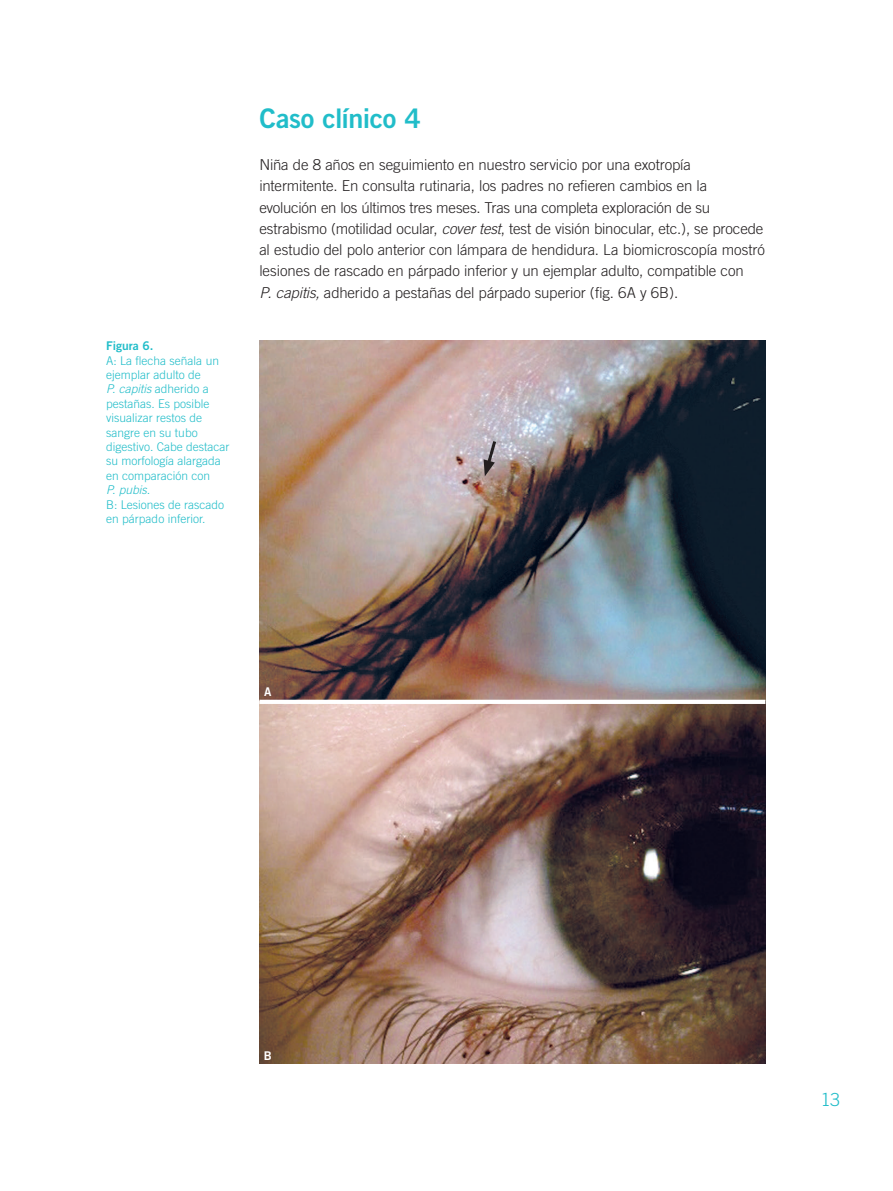
<style>
.page{position:relative;width:893px;height:1191px;background:#fff}
.page>*{position:absolute;margin:0;border:0;box-sizing:border-box;transform-origin:0 0}
.t1{font:27px "Trade Gothic Bold Two";letter-spacing:-.02em;color:#21bdc9}
.t2{font:300 18px "Trade Gothic";color:#21bdc9}
.t3{font:300 15px/21.3px "Trade Gothic";letter-spacing:-.01em;color:#231f20}
.t4{font:300 12px/14.4px "Trade Gothic";color:#21bdc9}
.t5{font:12px "Trade Gothic Bold Two";color:#21bdc9}
.t6{font:italic 300 12px "Trade Gothic";color:#21bdc9}
.t7{font:12px "Trade Gothic Bold Two";color:#fff}
.s1{font-style:italic}
</style>
<div class="page">
<img style="left:259px;top:340px;width:506px;height:723px">
<div style="left:259px;top:699px;width:506px;height:5px;background:#fff"></div>
<svg style="left:484px;top:438px;width:14px;height:38px"></svg>
<p class="t5" style="left:106px;top:338px;width:49px">Figura 6.</p>
<p class="t4" style="left:106px;top:353px;width:125px">A: La flecha señala un ejemplar adulto de<br><span class="s1">P. capitis</span> adherido a pestañas. Es posible visualizar restos de sangre en su tubo digestivo. Cabe destacar su morfología alargada en comparación con</p>
<p class="t6" style="left:106px;top:483px;width:45px">P. pubis.</p>
<p class="t4" style="left:106px;top:497px;width:120px">B: Lesiones de rascado en párpado inferior.</p>
<h1 class="t1" style="left:259px;top:101px;width:163px">Caso clínico 4</h1>
<p class="t3" style="left:259px;top:154px;width:507px">Niña de 8 años en seguimiento en nuestro servicio por una exotropía intermitente. En consulta rutinaria, los padres no refieren cambios en la evolución en los últimos tres meses. Tras una completa exploración de su estrabismo (motilidad ocular, <span class="s1">cover test</span>, test de visión binocular, etc.), se procede al estudio del polo anterior con lámpara de hendidura. La biomicroscopía mostró lesiones de rascado en párpado inferior y un ejemplar adulto, compatible con<br><span class="s1">P. capitis,</span> adherido a pestañas del párpado superior (fig. 6A y 6B).</p>
<p class="t7" style="left:264px;top:684px;width:9px">A</p>
<p class="t7" style="left:264px;top:1048px;width:10px">B</p>
<p class="t2" style="left:821px;top:1088px;width:21px">13</p>
</div>
